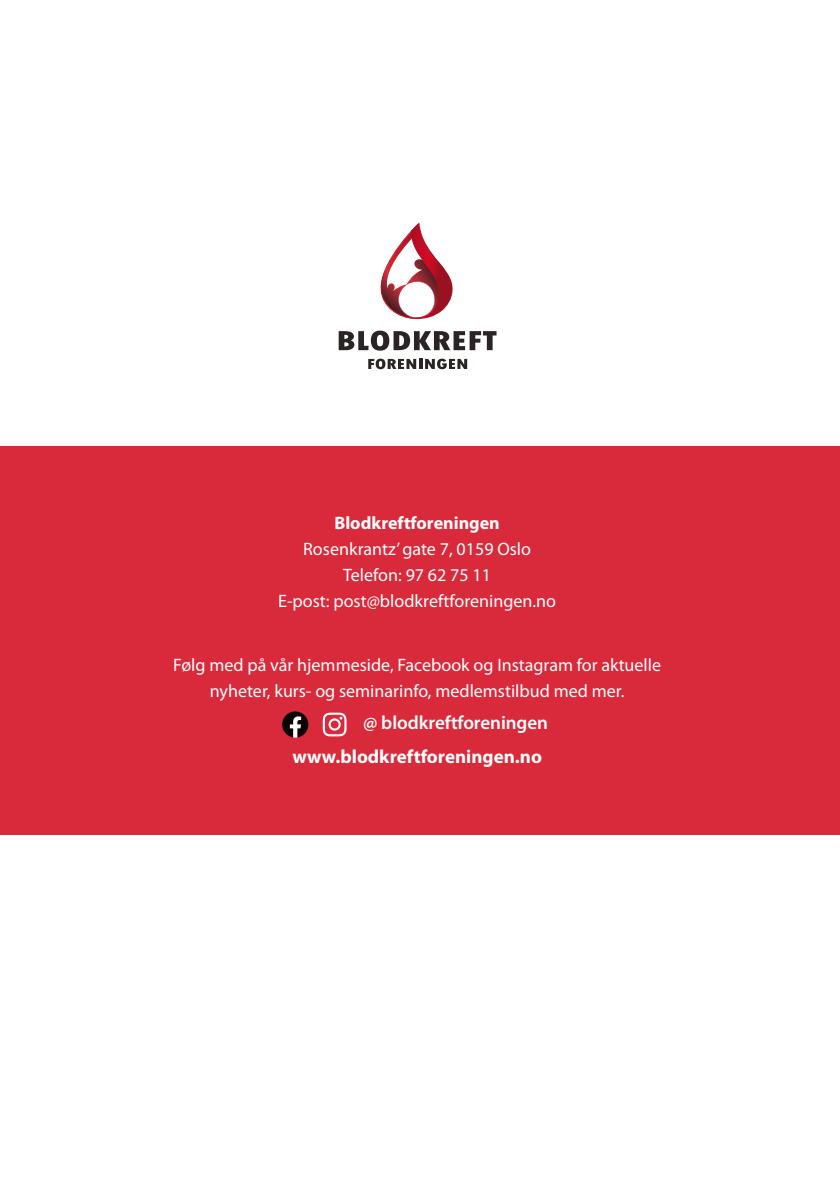
<style>
.page{position:relative;width:840px;height:1191px;background:#fff}
.page>*{position:absolute;margin:0;border:0;box-sizing:border-box;transform-origin:0 0}
.t1{font:700 19px "Myriad Pro";color:#fff}
.t2{font:600 19px "Myriad Pro";letter-spacing:-.005em;color:#fff}
.t3{font:18px/26px "Myriad Pro";color:#fff;text-align:center}
.t4{font:700 18px "Myriad Pro";color:#fff}
</style>
<div class="page">
<svg style="left:380px;top:223px;width:72px;height:97px"></svg>
<svg style="left:338px;top:330px;width:158px;height:21px"></svg>
<svg style="left:368px;top:359px;width:99px;height:10px"></svg>
<div style="left:0;top:446px;width:839px;height:389px;background:#d82a3a"></div>
<svg style="left:322px;top:712px;width:24px;height:24px"></svg>
<svg style="left:282px;top:711px;width:26px;height:26px"></svg>
<p class="t4" style="left:334px;top:513px;width:167px">Blodkreftforeningen</p>
<p class="t3" style="left:278px;top:536px;width:279px">Rosenkrantz’ gate 7, 0159 Oslo<br>Telefon: 97 62 75 11<br>E-post: post@blodkreftforeningen.no</p>
<p class="t3" style="left:173px;top:652px;width:489px">Følg med på vår hjemmeside, Facebook og Instagram for aktuelle nyheter, kurs- og seminarinfo, medlemstilbud med mer.</p>
<p class="t2" style="left:363px;top:712px;width:186px">@ blodkreftforeningen</p>
<p class="t1" style="left:292px;top:746px;width:251px">www.blodkreftforeningen.no</p>
</div>
